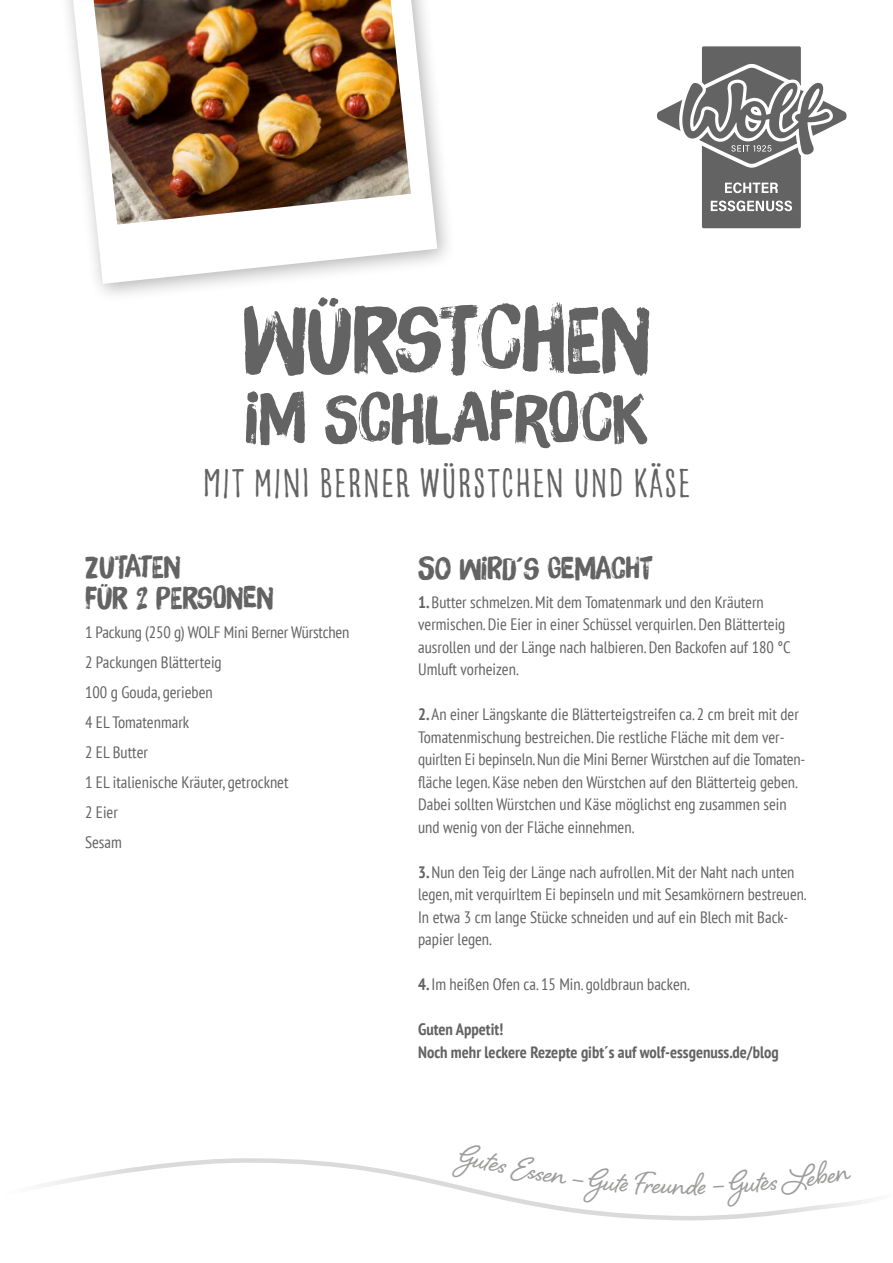
<style>
.page{position:relative;width:893px;height:1263px;background:#fff}
.page>*{position:absolute;margin:0;border:0;box-sizing:border-box;transform-origin:0 0}
.t1{font:90px "Brush Up";color:#646363}
.t2{font:67.5px "Brush Up";color:#646363}
.t3{font:43.5px "Goodlife Sans Condensed";color:#646363}
.t4{font:39px "Shelby";color:#9d9d9c}
.t5{font:30px/31.5px "Brush Up";color:#646363}
.t6{font:condensed 16.5px/22.5px "PT Sans";color:#646363}
.t7{font:700 condensed 16.5px/22.5px "PT Sans";color:#646363}
.s1{font-size:33px}
.s2{font-weight:700}
</style>
<div class="page">
<svg style="left:46px;top:1158px;width:820px;height:63px"></svg>
<div style="left:702px;top:46px;width:99px;height:182px;background:#646363;border-radius:2px"></div>
<svg style="left:657px;top:64px;width:190px;height:104px"></svg>
<svg style="left:725px;top:182px;width:53px;height:11px"></svg>
<svg style="left:711px;top:201px;width:81px;height:10px"></svg>
<div style="left:51px;top:0;width:406px;height:303px;background:#000;opacity:.3"></div>
<svg style="left:73px;top:0;width:364px;height:284px"></svg>
<img style="left:94px;top:0;width:317px;height:225px">
<svg style="left:452px;top:1158px;width:176px;height:46px"></svg>
<svg style="left:634px;top:1171px;width:72px;height:25px"></svg>
<svg style="left:713px;top:1160px;width:138px;height:47px"></svg>
<h1 class="t1" style="left:243px;top:284px;width:409px">WÜRSTCHEN</h1>
<h2 class="t2" style="left:245px;top:378px;width:405px">IM SCHLAFROCK</h2>
<h3 class="t3" style="left:202px;top:458px;width:490px">MIT MINI BERNER WÜRSTCHEN UND KÄSE</h3>
<h3 class="t5" style="left:85px;top:550px;width:190px">ZUTATEN<br>FÜR 2 PERSONEN</h3>
<p class="t6" style="left:85px;top:617px;width:266px;line-height:30px">1 Packung (250 g) WOLF Mini Berner Würstchen<br>2 Packungen Blätterteig<br>100 g Gouda, gerieben<br>4 EL Tomatenmark<br>2 EL Butter<br>1 EL italienische Kräuter, getrocknet<br>2 Eier<br>Sesam</p>
<h3 class="t5" style="left:418px;top:552px;width:236px"><span class="s1">S</span>O WIRD´S GEMACHT</h3>
<p class="t6" style="left:418px;top:590px;width:374px"><span class="s2">1.</span> Butter schmelzen. Mit dem Tomatenmark und den Kräutern vermischen. Die Eier in einer Schüssel verquirlen. Den Blätterteig ausrollen und der Länge nach halbieren. Den Backofen auf 180 °C Umluft vorheizen.</p>
<p class="t6" style="left:418px;top:703px;width:389px"><span class="s2">2.</span> An einer Längskante die Blätterteigstreifen ca. 2 cm breit mit der Tomatenmischung bestreichen. Die restliche Fläche mit dem ver&shy;quirlten Ei bepinseln. Nun die Mini Berner Würstchen auf die Tomaten&shy;fläche legen. Käse neben den Würstchen auf den Blätterteig geben.<br>Dabei sollten Würstchen und Käse möglichst eng zusammen sein und wenig von der Fläche einnehmen.</p>
<p class="t6" style="left:418px;top:860px;width:390px"><span class="s2">3.</span> Nun den Teig der Länge nach aufrollen. Mit der Naht nach unten legen, mit verquirltem Ei bepinseln und mit Sesamkörnern bestreuen.<br>In etwa 3 cm lange Stücke schneiden und auf ein Blech mit Back&shy;papier legen.</p>
<p class="t6" style="left:418px;top:973px;width:273px"><span class="s2">4.</span> Im heißen Ofen ca. 15 Min. goldbraun backen.</p>
<p class="t7" style="left:418px;top:1018px;width:362px">Guten Appetit!<br>Noch mehr leckere Rezepte gibt´s auf wolf-essgenuss.de/blog</p>
<h3 class="t4" style="left:652px;top:1157px;width:10px">e</h3>
</div>
